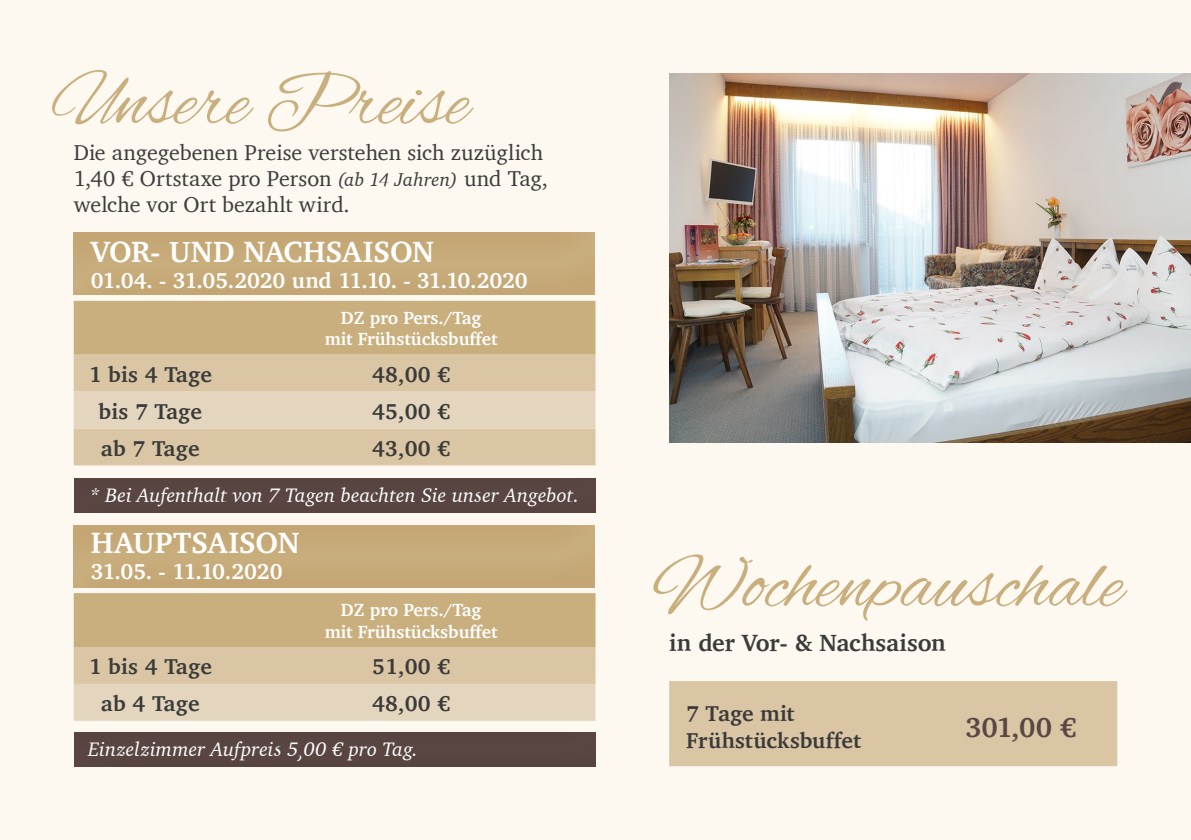
<style>
.page{position:relative;width:1191px;height:840px;background:#fff}
.page>*{position:absolute;margin:0;border:0;box-sizing:border-box;transform-origin:0 0}
.t1{font:80px "Alex Brush";color:#caaf7e}
.t2{font:700 30px "Charter";letter-spacing:-.005em;color:#fff}
.t3{font:700 28px "Charter";color:#5a4744}
.t4{font:700 24px "Charter";letter-spacing:-.005em;color:#3b3b3a}
.t5{font:22px/26.4px "Charter";color:#3b3b3a}
.t6{font:700 22px/26.4px "Charter";letter-spacing:.01em;color:#3b3b3a}
.t7{font:700 22px "Charter";letter-spacing:-.015em;color:#fff}
.t8{font:italic 20px "Charter";letter-spacing:.005em;color:#fff}
.t9{font:700 18px/21.6px "Charter";color:#fff;text-align:center}
.s1{font-style:italic;font-size:19px}
</style>
<div class="page">
<div style="left:0;top:0;width:1191px;height:839px;background:#fdf8f0"></div>
<img style="left:669px;top:74px;width:522px;height:368px">
<div style="left:71px;top:230px;width:524px;height:66px;background:#c5a977"></div>
<div style="left:71px;top:474px;width:526px;height:38px;background:#dac6a4;opacity:.39"></div>
<div style="left:74px;top:300px;width:521px;height:54px;background:#caaf7e"></div>
<div style="left:74px;top:354px;width:521px;height:111px;background:#dac6a4"></div>
<div style="left:74px;top:391px;width:521px;height:37px;background:#e4d6be"></div>
<div style="left:669px;top:681px;width:448px;height:84px;background:#dac6a4"></div>
<div style="left:71px;top:522px;width:524px;height:66px;background:#c6a978"></div>
<svg style="left:74px;top:593px;width:521px;height:127px;background:#d6c09b"></svg>
<div style="left:71px;top:728px;width:526px;height:38px;background:#dac6a4;opacity:.39"></div>
<h1 class="t1" style="left:51px;top:57px;width:419px">Unsere Preise</h1>
<p class="t5" style="left:74px;top:138px;width:475px">Die angegebenen Preise verstehen sich zuzüglich<br>1,40 € Ortstaxe pro Person <span class="s1">(ab 14 Jahren)</span> und Tag, welche vor Ort bezahlt wird.</p>
<h2 class="t2" style="left:91px;top:225px;width:345px">VOR- UND NACHSAISON</h2>
<p class="t7" style="left:91px;top:261px;width:438px">01.04. - 31.05.2020 und 11.10. - 31.10.2020</p>
<p class="t9" style="left:325px;top:306px;width:174px">DZ pro Pers./Tag mit Frühstücksbuffet</p>
<p class="t6" style="left:89px;top:361px;width:125px">1 bis 4 Tage</p>
<p class="t6" style="left:372px;top:361px;width:79px">48,00 €</p>
<p class="t6" style="left:98px;top:397px;width:105px">bis 7 Tage</p>
<p class="t6" style="left:372px;top:397px;width:79px">45,00 €</p>
<p class="t6" style="left:101px;top:434px;width:100px">ab 7 Tage</p>
<p class="t6" style="left:372px;top:434px;width:79px">43,00 €</p>
<p class="t8" style="left:90px;top:478px;width:491px">* Bei Aufenthalt von 7 Tagen beachten Sie unser Angebot.</p>
<h2 class="t2" style="left:91px;top:517px;width:210px">HAUPTSAISON</h2>
<p class="t7" style="left:91px;top:552px;width:193px">31.05. - 11.10.2020</p>
<p class="t9" style="left:325px;top:598px;width:174px">DZ pro Pers./Tag mit Frühstücksbuffet</p>
<p class="t6" style="left:89px;top:652px;width:125px">1 bis 4 Tage</p>
<p class="t6" style="left:372px;top:652px;width:79px">51,00 €</p>
<p class="t6" style="left:101px;top:689px;width:100px">ab 4 Tage</p>
<p class="t6" style="left:372px;top:689px;width:79px">48,00 €</p>
<p class="t8" style="left:88px;top:732px;width:331px">Einzelzimmer Aufpreis 5,00 € pro Tag.</p>
<h1 class="t1" style="left:652px;top:539px;width:472px">Wochenpauschale</h1>
<p class="t4" style="left:669px;top:621px;width:278px">in der Vor- &amp; Nachsaison</p>
<p class="t6" style="left:686px;top:699px;width:176px">7 Tage mit<br>Frühstücksbuffet</p>
<p class="t3" style="left:965px;top:703px;width:112px">301,00 €</p>
</div>
